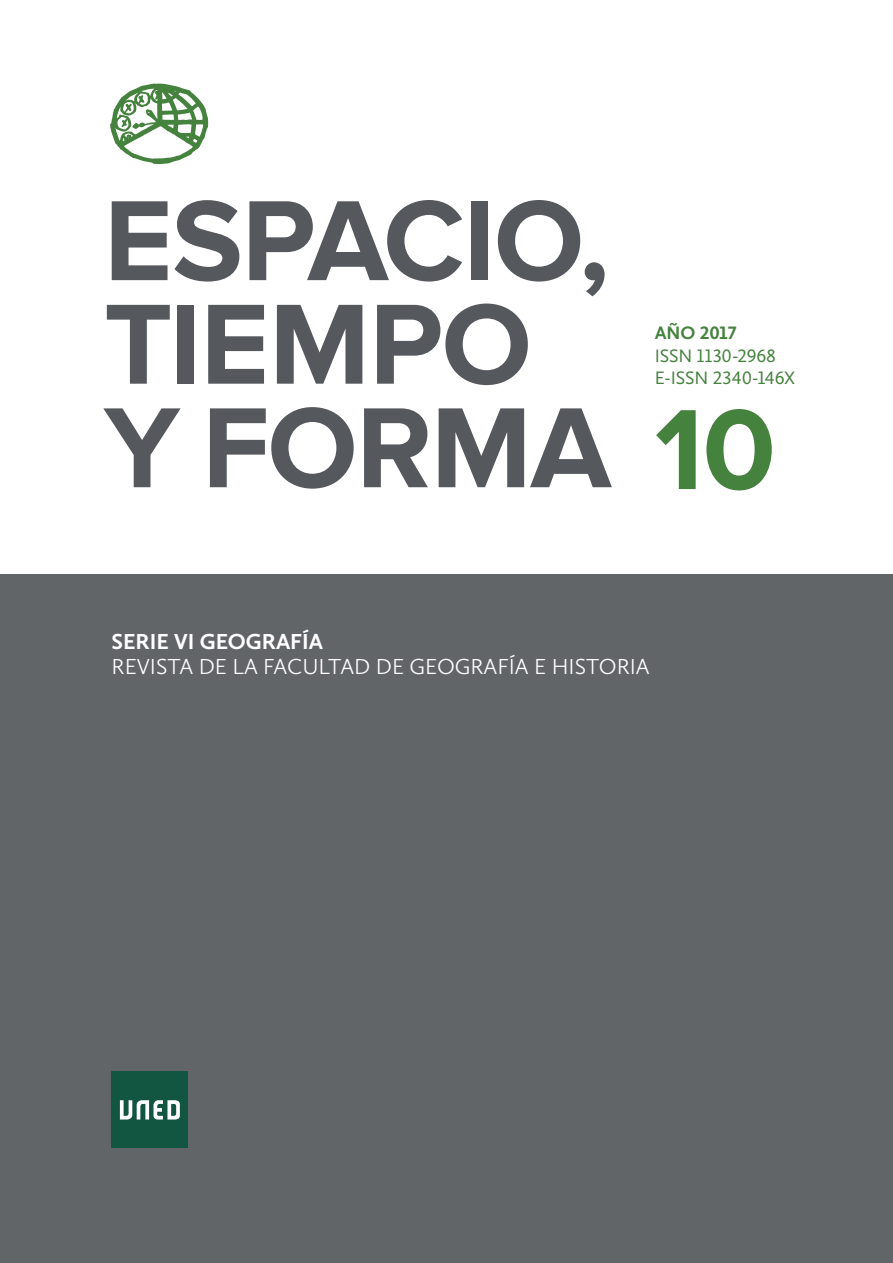
<style>
.page{position:relative;width:893px;height:1263px;background:#fff}
.page>*{position:absolute;margin:0;border:0;box-sizing:border-box;transform-origin:0 0}
.t1{font:700 118.2px/103.5px "Proxima Nova";letter-spacing:-.01em;color:#55585d}
.t2{font:300 22.5px "Calluna Sans";color:#fff}
.t3{font:700 22.5px "Calluna Sans";color:#fff}
.t4{font:18.6px/22.4px "Calluna Sans";color:#44823d}
.t5{font:700 18.6px "Calluna Sans";letter-spacing:-.005em;color:#44823d}
.s1{color:#44823d}
</style>
<div class="page">
<div style="left:0;top:574px;width:893px;height:689px;background:#626568"></div>
<div style="left:112px;top:1071px;width:76px;height:77px;background:#125642"></div>
<svg style="left:120px;top:1100px;width:60px;height:20px"></svg>
<svg style="left:110px;top:83px;width:98px;height:81px"></svg>
<h1 class="t1" style="left:104px;top:192px;width:673px">ESPACIO,<br>TIEMPO<br>Y FORMA <span class="s1">10</span></h1>
<p class="t5" style="left:655px;top:322px;width:83px">AÑO 2017</p>
<p class="t4" style="left:655px;top:344px;width:142px">ISSN 1130-2968<br>E-ISSN 2340-146X</p>
<p class="t3" style="left:112px;top:627px;width:213px">SERIE VI GEOGRAFÍA</p>
<p class="t2" style="left:112px;top:653px;width:540px">REVISTA DE LA FACULTAD DE GEOGRAFÍA E HISTORIA</p>
</div>
